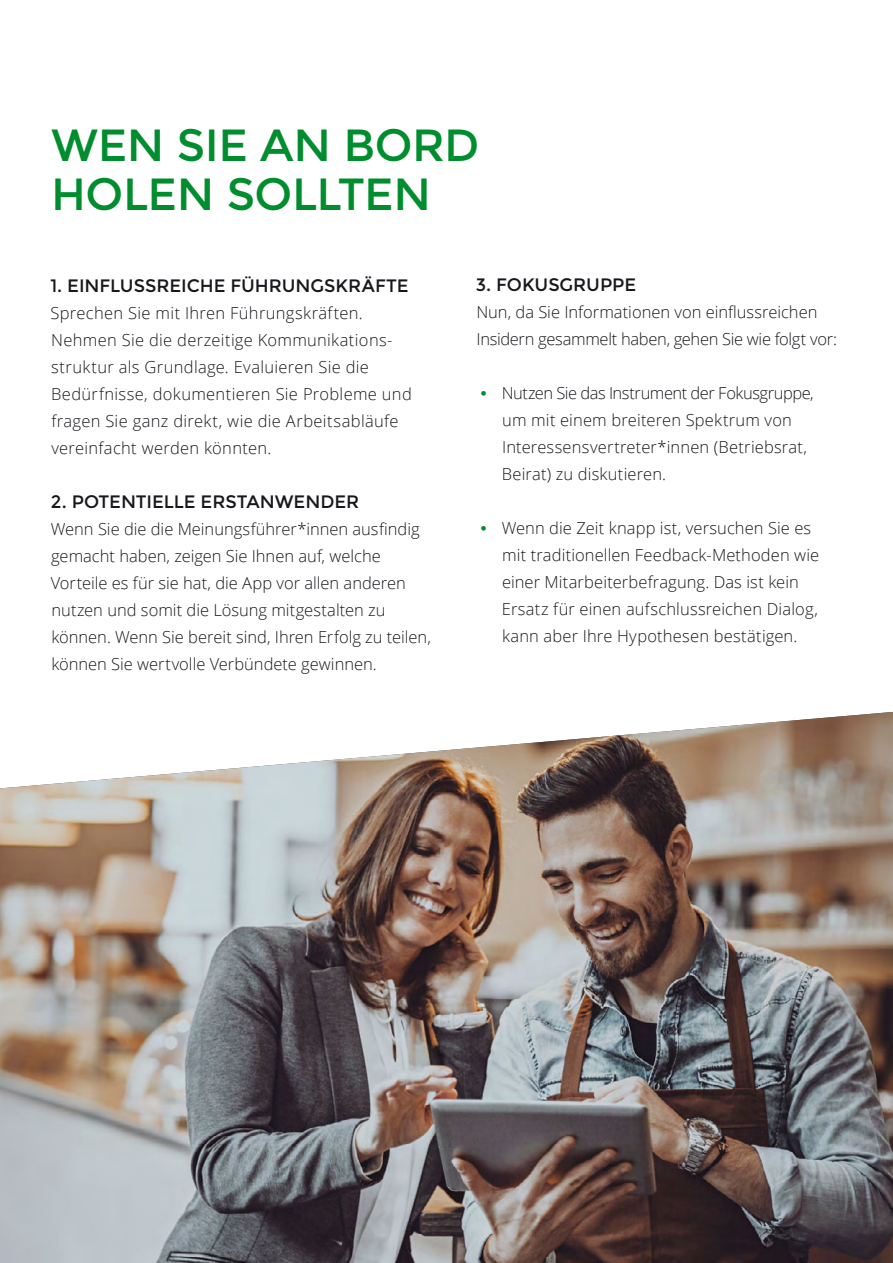
<style>
.page{position:relative;width:893px;height:1263px;background:#fff}
.page>*{position:absolute;margin:0;border:0;box-sizing:border-box;transform-origin:0 0}
.t1{font:45px/49.5px "Montserrat";letter-spacing:-.01em;color:#008d2e}
.t2{font:18px "Montserrat";letter-spacing:-.005em;color:#1a171c}
.t3{font:300 16.5px/27px "Open Sans";letter-spacing:.005em;color:#1a171c}
.s1{font-family:"Montserrat";font-weight:400;font-size:18px;color:#008d2e}
</style>
<div class="page">
<img style="left:0;top:712px;width:893px;height:551px">
<h1 class="t1" style="left:51px;top:119px;width:430px">WEN SIE AN BORD<br>HOLEN SOLLTEN</h1>
<p class="t2" style="left:50px;top:276px;width:360px">1. EINFLUSSREICHE FÜHRUNGSKRÄFTE</p>
<p class="t3" style="left:50px;top:301px;width:363px">Sprechen Sie mit Ihren Führungskräften.<br>Nehmen Sie die derzeitige Kommunikations&shy;struktur als Grundlage. Evaluieren Sie die Bedürfnisse, dokumentieren Sie Probleme und fragen Sie ganz direkt, wie die Arbeitsabläufe vereinfacht werden könnten.</p>
<p class="t2" style="left:51px;top:492px;width:310px">2. POTENTIELLE ERSTANWENDER</p>
<p class="t3" style="left:51px;top:515px;width:382px">Wenn Sie die die Meinungsführer*innen ausfindig gemacht haben, zeigen Sie Ihnen auf, welche Vorteile es für sie hat, die App vor allen anderen nutzen und somit die Lösung mitgestalten zu können. Wenn Sie bereit sind, Ihren Erfolg zu teilen, können Sie wertvolle Verbündete gewinnen.</p>
<p class="t2" style="left:476px;top:275px;width:162px">3. FOKUSGRUPPE</p>
<p class="t3" style="left:476px;top:298px;width:362px">Nun, da Sie Informationen von einflussreichen<br>Insidern gesammelt haben, gehen Sie wie folgt vor:</p>
<p class="t3" style="left:502px;top:381px;width:313px;text-indent:-22px"><span class="s1">•</span> Nutzen Sie das Instrument der Fokusgruppe, um mit einem breiteren Spektrum von Interessensvertreter*innen (Betriebsrat, Beirat) zu diskutieren.</p>
<p class="t3" style="left:502px;top:516px;width:319px;text-indent:-22px"><span class="s1">•</span> Wenn die Zeit knapp ist, versuchen Sie es mit traditionellen Feedback-Methoden wie einer Mitarbeiterbefragung. Das ist kein Ersatz für einen aufschlussreichen Dialog, kann aber Ihre Hypothesen bestätigen.</p>
</div>
